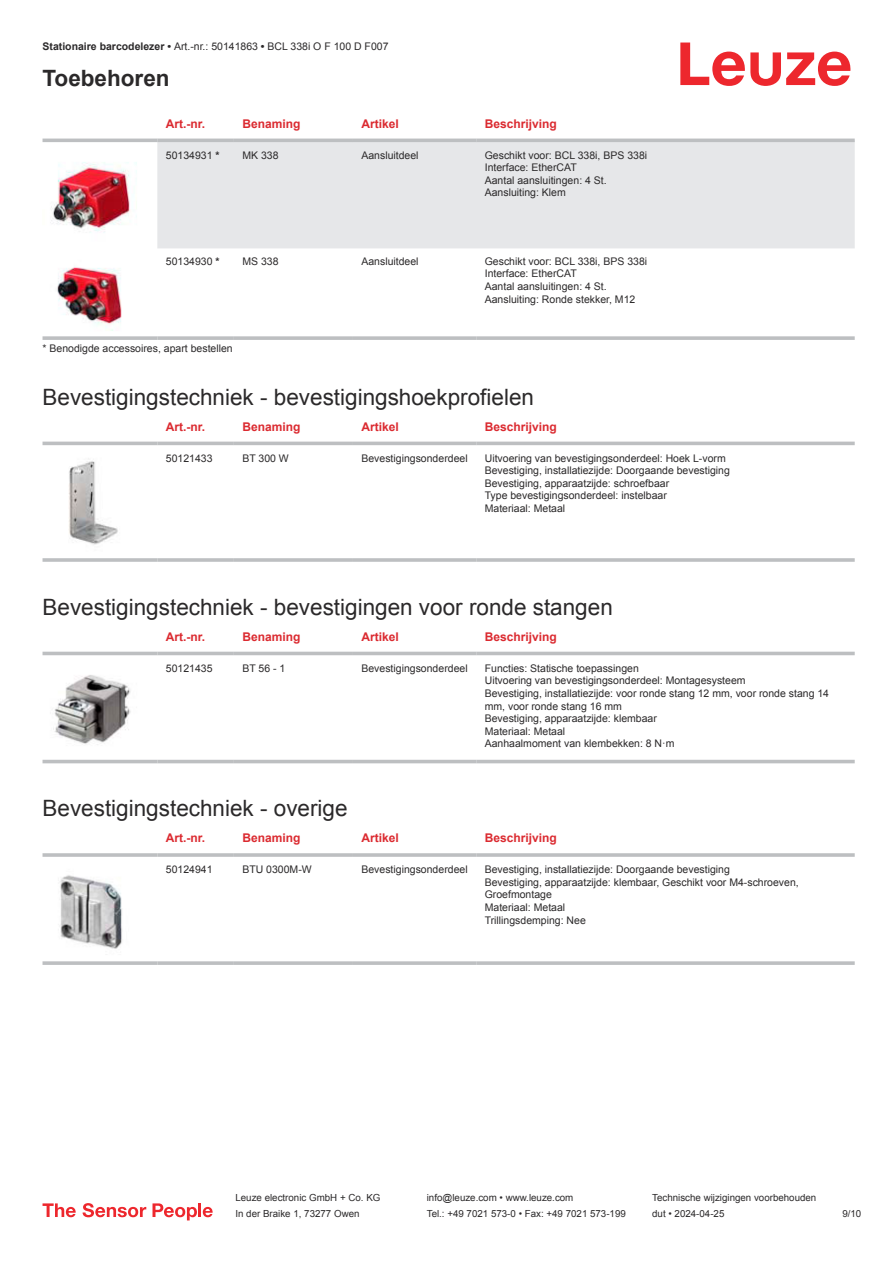
<style>
.page{position:relative;width:893px;height:1263px;background:#fff}
.page>*{position:absolute;margin:0;border:0;box-sizing:border-box;transform-origin:0 0}
.t1{font:22.5px "Arial";color:#2b292a}
.t2{font:700 22.5px "Arial";color:#2b292a}
.t3{font:700 12px "Arial";color:#db2a30}
.t4{font:10.5px/12.6px "Arial";color:#2b292a}
.t5{font:9.75px "Arial";color:#2b292a}
.s1{font-weight:700}
</style>
<div class="page">
<svg style="left:680px;top:43px;width:170px;height:43px"></svg>
<svg style="left:43px;top:138px;width:812px;height:111px"></svg>
<div style="left:157px;top:142px;width:698px;height:106px;background:#e6e7e9"></div>
<hr style="left:43px;top:139px;width:114px;height:3px;background:#bdbfc1">
<hr style="left:157px;top:139px;width:77px;height:3px;background:#bdbfc1">
<hr style="left:234px;top:139px;width:119px;height:3px;background:#bdbfc1">
<hr style="left:353px;top:139px;width:123px;height:3px;background:#bdbfc1">
<hr style="left:476px;top:139px;width:379px;height:3px;background:#bdbfc1">
<svg style="left:43px;top:336px;width:114px;height:4px"></svg>
<svg style="left:157px;top:336px;width:77px;height:4px"></svg>
<svg style="left:234px;top:336px;width:119px;height:4px"></svg>
<svg style="left:353px;top:336px;width:123px;height:4px"></svg>
<svg style="left:476px;top:336px;width:379px;height:4px;background:#c3c5c7"></svg>
<img style="left:43px;top:146px;width:97px;height:98px">
<img style="left:57px;top:267px;width:65px;height:64px">
<svg style="left:43px;top:441px;width:812px;height:5px;fill:#efeff0"></svg>
<hr style="left:43px;top:442px;width:114px;height:3px;background:#bdbfc1">
<hr style="left:157px;top:442px;width:77px;height:3px;background:#bdbfc1">
<hr style="left:234px;top:442px;width:119px;height:3px;background:#bdbfc1">
<hr style="left:353px;top:442px;width:123px;height:3px;background:#bdbfc1">
<hr style="left:476px;top:442px;width:379px;height:3px;background:#bdbfc1">
<hr style="left:43px;top:558px;width:114px;height:4px;background:#c3c5c7">
<svg style="left:157px;top:558px;width:77px;height:4px"></svg>
<hr style="left:234px;top:558px;width:119px;height:4px;background:#c4c6c8">
<hr style="left:353px;top:558px;width:123px;height:4px;background:#c3c5c7">
<svg style="left:476px;top:558px;width:379px;height:4px;background:#c3c5c7"></svg>
<img style="left:69px;top:458px;width:49px;height:87px">
<svg style="left:43px;top:651px;width:812px;height:113px"></svg>
<hr style="left:43px;top:652px;width:114px;height:3px;background:#bdbfc1">
<hr style="left:157px;top:652px;width:77px;height:3px;background:#bdbfc1">
<hr style="left:234px;top:652px;width:119px;height:3px;background:#bdbfc1">
<hr style="left:353px;top:652px;width:123px;height:3px;background:#bdbfc1">
<hr style="left:476px;top:652px;width:379px;height:3px;background:#bdbfc1">
<hr style="left:43px;top:760px;width:114px;height:3px;background:#bdbfc1">
<hr style="left:157px;top:760px;width:77px;height:3px;background:#bdbfc1">
<hr style="left:234px;top:760px;width:119px;height:3px;background:#bdbfc1">
<hr style="left:353px;top:760px;width:123px;height:3px;background:#bdbfc1">
<hr style="left:476px;top:760px;width:379px;height:3px;background:#bdbfc1">
<img style="left:43px;top:659px;width:97px;height:98px">
<hr style="left:43px;top:853px;width:114px;height:4px;background:#bdbfc1">
<hr style="left:157px;top:853px;width:77px;height:4px;background:#c9cacc">
<hr style="left:234px;top:853px;width:119px;height:4px;background:#c4c5c7">
<hr style="left:353px;top:853px;width:123px;height:4px;background:#bdbfc1">
<hr style="left:476px;top:853px;width:379px;height:4px;background:#c9cacc">
<svg style="left:43px;top:961px;width:114px;height:4px"></svg>
<svg style="left:157px;top:961px;width:77px;height:4px"></svg>
<svg style="left:234px;top:961px;width:119px;height:4px"></svg>
<svg style="left:353px;top:961px;width:123px;height:4px"></svg>
<svg style="left:476px;top:961px;width:379px;height:4px;background:#c3c5c7"></svg>
<img style="left:60px;top:875px;width:62px;height:74px">
<svg style="left:43px;top:1203px;width:33px;height:14px"></svg>
<svg style="left:83px;top:1203px;width:63px;height:14px"></svg>
<svg style="left:153px;top:1203px;width:44px;height:17px"></svg>
<hr style="left:198px;top:1203px;width:3px;height:14px;background:#ed272d">
<svg style="left:203px;top:1207px;width:10px;height:10px"></svg>
<p class="t4" style="left:43px;top:41px;width:348px"><span class="s1">Stationaire barcodelezer •</span> Art.-nr.: 50141863 <span class="s1">•</span> BCL 338i O F 100 D F007</p>
<h1 class="t2" style="left:43px;top:70px;width:129px">Toebehoren</h1>
<p class="t3" style="left:166px;top:119px;width:41px">Art.-nr.</p>
<p class="t3" style="left:242px;top:119px;width:60px">Benaming</p>
<p class="t3" style="left:361px;top:119px;width:39px">Artikel</p>
<p class="t3" style="left:485px;top:119px;width:74px">Beschrijving</p>
<p class="t4" style="left:166px;top:150px;width:55px">50134931 <span class="s1">*</span></p>
<p class="t4" style="left:242px;top:150px;width:38px">MK 338</p>
<p class="t4" style="left:361px;top:150px;width:59px">Aansluitdeel</p>
<p class="t4" style="left:485px;top:150px;width:164px">Geschikt voor: BCL 338i, BPS 338i<br>Interface: EtherCAT<br>Aantal aansluitingen: 4 St.<br>Aansluiting: Klem</p>
<p class="t4" style="left:166px;top:256px;width:55px">50134930 <span class="s1">*</span></p>
<p class="t4" style="left:242px;top:256px;width:38px">MS 338</p>
<p class="t4" style="left:361px;top:256px;width:59px">Aansluitdeel</p>
<p class="t4" style="left:485px;top:256px;width:164px">Geschikt voor: BCL 338i, BPS 338i<br>Interface: EtherCAT<br>Aantal aansluitingen: 4 St.<br>Aansluiting: Ronde stekker, M12</p>
<p class="t4" style="left:43px;top:343px;width:192px">* Benodigde accessoires, apart bestellen</p>
<h1 class="t1" style="left:43px;top:388px;width:493px">Bevestigingstechniek - bevestigingshoekprofielen</h1>
<p class="t3" style="left:166px;top:422px;width:41px">Art.-nr.</p>
<p class="t3" style="left:242px;top:422px;width:60px">Benaming</p>
<p class="t3" style="left:361px;top:422px;width:39px">Artikel</p>
<p class="t3" style="left:485px;top:422px;width:74px">Beschrijving</p>
<p class="t4" style="left:166px;top:453px;width:48px">50121433</p>
<p class="t4" style="left:242px;top:453px;width:48px">BT 300 W</p>
<p class="t4" style="left:361px;top:453px;width:108px">Bevestigingsonderdeel</p>
<p class="t4" style="left:485px;top:453px;width:247px">Uitvoering van bevestigingsonderdeel: Hoek L-vorm Bevestiging, installatiezijde: Doorgaande bevestiging Bevestiging, apparaatzijde: schroefbaar<br>Type bevestigingsonderdeel: instelbaar<br>Materiaal: Metaal</p>
<h1 class="t1" style="left:43px;top:598px;width:572px">Bevestigingstechniek - bevestigingen voor ronde stangen</h1>
<p class="t3" style="left:166px;top:632px;width:41px">Art.-nr.</p>
<p class="t3" style="left:242px;top:632px;width:60px">Benaming</p>
<p class="t3" style="left:361px;top:632px;width:39px">Artikel</p>
<p class="t3" style="left:485px;top:632px;width:74px">Beschrijving</p>
<p class="t4" style="left:166px;top:663px;width:48px">50121435</p>
<p class="t4" style="left:242px;top:663px;width:44px">BT 56 - 1</p>
<p class="t4" style="left:361px;top:663px;width:108px">Bevestigingsonderdeel</p>
<p class="t4" style="left:485px;top:663px;width:346px">Functies: Statische toepassingen<br>Uitvoering van bevestigingsonderdeel: Montagesysteem<br>Bevestiging, installatiezijde: voor ronde stang 12 mm, voor ronde stang 14 mm, voor ronde stang 16 mm<br>Bevestiging, apparaatzijde: klembaar<br>Materiaal: Metaal<br>Aanhaalmoment van klembekken: 8 N·m</p>
<h1 class="t1" style="left:43px;top:800px;width:307px">Bevestigingstechniek - overige</h1>
<p class="t3" style="left:166px;top:834px;width:41px">Art.-nr.</p>
<p class="t3" style="left:242px;top:834px;width:60px">Benaming</p>
<p class="t3" style="left:361px;top:834px;width:39px">Artikel</p>
<p class="t3" style="left:485px;top:834px;width:74px">Beschrijving</p>
<p class="t4" style="left:166px;top:864px;width:48px">50124941</p>
<p class="t4" style="left:242px;top:864px;width:71px">BTU 0300M-W</p>
<p class="t4" style="left:361px;top:864px;width:108px">Bevestigingsonderdeel</p>
<p class="t4" style="left:485px;top:864px;width:315px">Bevestiging, installatiezijde: Doorgaande bevestiging<br>Bevestiging, apparaatzijde: klembaar, Geschikt voor M4-schroeven, Groefmontage<br>Materiaal: Metaal<br>Trillingsdemping: Nee</p>
<p class="t5" style="left:235px;top:1194px;width:146px">Leuze electronic GmbH + Co. KG</p>
<p class="t5" style="left:427px;top:1194px;width:148px">info@leuze.com • www.leuze.com</p>
<p class="t5" style="left:652px;top:1194px;width:166px">Technische wijzigingen voorbehouden</p>
<p class="t5" style="left:235px;top:1210px;width:126px">In der Braike 1, 73277 Owen</p>
<p class="t5" style="left:427px;top:1210px;width:201px">Tel.: +49 7021 573-0 • Fax: +49 7021 573-199</p>
<p class="t5" style="left:652px;top:1210px;width:74px">dut • 2024-04-25</p>
<p class="t5" style="left:842px;top:1210px;width:20px">9 /10</p>
</div>
